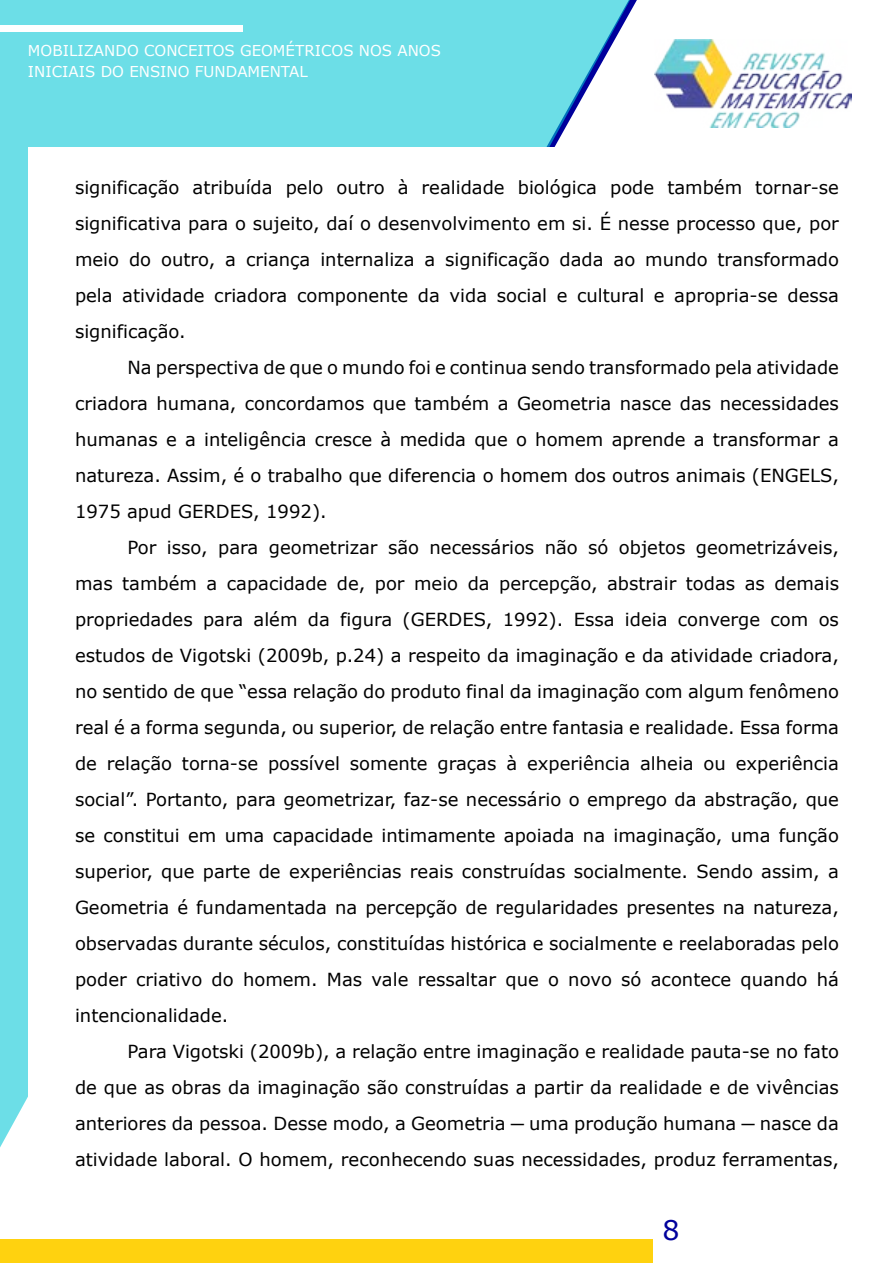
<style>
.page{position:relative;width:893px;height:1263px;background:#fff}
.page>*{position:absolute;margin:0;border:0;box-sizing:border-box;transform-origin:0 0}
.t1{font:27px "Verdana";color:#00009c}
.t2{font:18px/36px "Verdana";color:#000;text-align:justify}
.t3{font:15px/21px "Verdana";color:#fff}
</style>
<div class="page">
<img style="left:654px;top:39px;width:197px;height:88px">
<div style="left:0;top:0;width:630px;height:1147px;background:#6cdee7"></div>
<div style="left:0;top:25px;width:242px;height:6px;background:#fff"></div>
<div style="left:0;top:1239px;width:653px;height:24px;background:#ffd20f"></div>
<div style="left:28px;top:148px;width:835px;height:1074px;background:#fff"></div>
<p class="t3" style="left:28px;top:40px;width:415px">MOBILIZANDO CONCEITOS GEOMÉTRICOS NOS ANOS<br>INICIAIS DO ENSINO FUNDAMENTAL</p>
<p class="t2" style="left:75px;top:169px;width:765px">significação atribuída pelo outro à realidade biológica pode também tornar-se significativa para o sujeito, daí o desenvolvimento em si. É nesse processo que, por meio do outro, a criança internaliza a significação dada ao mundo transformado pela atividade criadora componente da vida social e cultural e apropria-se dessa significação.</p>
<p class="t2" style="left:75px;top:349px;width:765px;text-indent:53px">Na perspectiva de que o mundo foi e continua sendo transformado pela atividade criadora humana, concordamos que também a Geometria nasce das necessidades humanas e a inteligência cresce à medida que o homem aprende a transformar a natureza. Assim, é o trabalho que diferencia o homem dos outros animais (ENGELS, 1975 apud GERDES, 1992).</p>
<p class="t2" style="left:75px;top:529px;width:765px;text-indent:53px">Por isso, para geometrizar são necessários não só objetos geometrizáveis, mas também a capacidade de, por meio da percepção, abstrair todas as demais propriedades para além da figura (GERDES, 1992). Essa ideia converge com os estudos de Vigotski (2009b, p.24) a respeito da imaginação e da atividade criadora, no sentido de que “essa relação do produto final da imaginação com algum fenômeno real é a forma segunda, ou superior, de relação entre fantasia e realidade. Essa forma de relação torna-se possível somente graças à experiência alheia ou experiência social”. Portanto, para geometrizar, faz-se necessário o emprego da abstração, que se constitui em uma capacidade intimamente apoiada na imaginação, uma função superior, que parte de experiências reais construídas socialmente. Sendo assim, a Geometria é fundamentada na percepção de regularidades presentes na natureza, observadas durante séculos, constituídas histórica e socialmente e reelaboradas pelo poder criativo do homem. Mas vale ressaltar que o novo só acontece quando há intencionalidade.</p>
<p class="t2" style="left:75px;top:1033px;width:765px;text-indent:53px">Para Vigotski (2009b), a relação entre imaginação e realidade pauta-se no fato de que as obras da imaginação são construídas a partir da realidade e de vivências anteriores da pessoa. Desse modo, a Geometria ─ uma produção humana ─ nasce da atividade laboral. O homem, reconhecendo suas necessidades, produz ferramentas,</p>
<h1 class="t1" style="left:662px;top:1212px;width:19px">8</h1>
</div>
